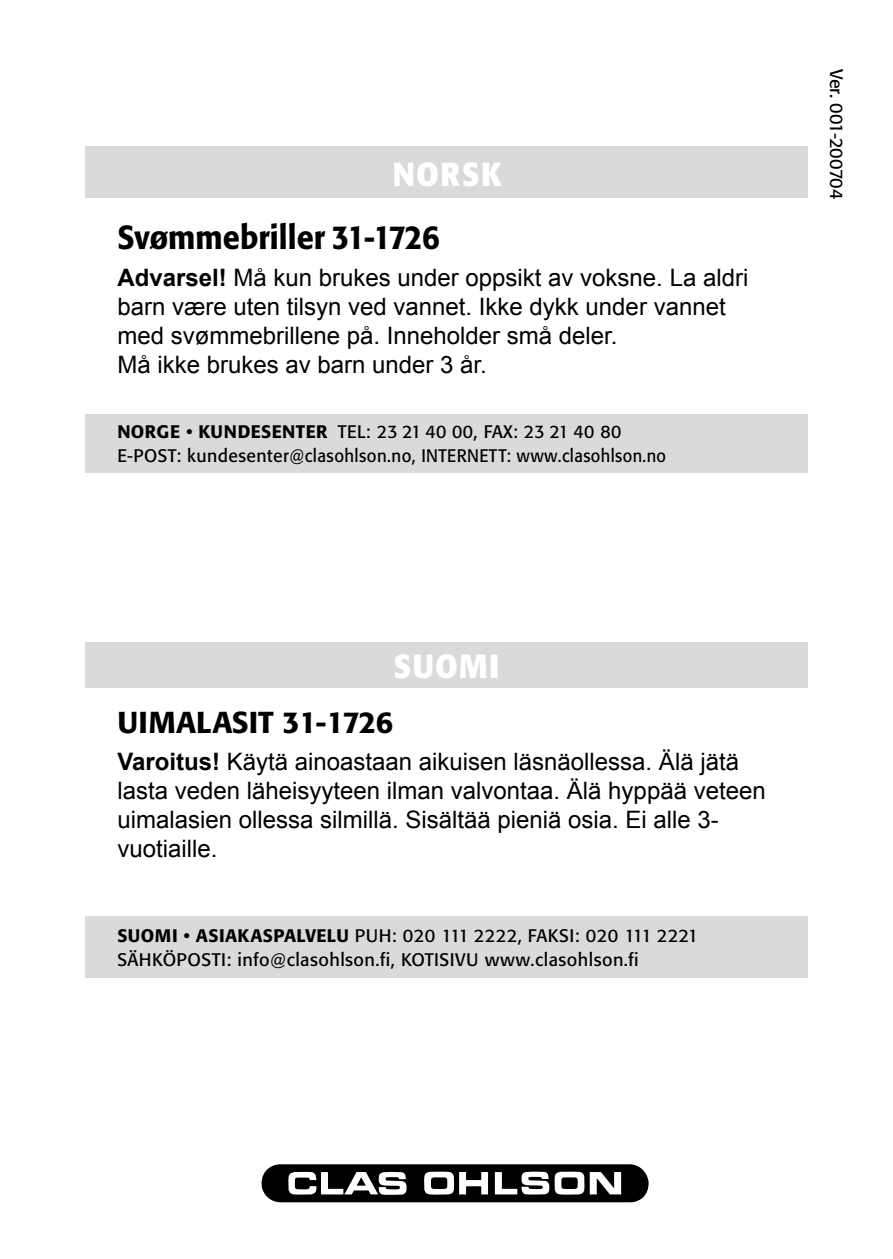
<style>
.page{position:relative;width:893px;height:1259px;background:#fff}
.page>*{position:absolute;margin:0;border:0;box-sizing:border-box;transform-origin:0 0}
.t1{font:500 33px "Formata BQ";color:#000;scale:.93 1}
.t2{font:700 33px "Formata BQ";letter-spacing:.05em;color:#fff;scale:.93 1}
.t3{font:500 30px "Formata";color:#000}
.t4{font:24px/28.8px "Arial";color:#000}
.t5{font:18px/24px "Formata BQ";letter-spacing:.025em;color:#000}
.t6{font:18px "Formata BQ";letter-spacing:.025em;color:#000;scale:.93 1}
.t7{font:18px "Formata BQ";color:#000}
.s1{font-weight:700}
.s2{font-weight:500}
</style>
<div class="page">
<svg style="left:261px;top:1164px;width:388px;height:38px"></svg>
<div style="left:85px;top:146px;width:723px;height:52px;background:#d9dadb"></div>
<div style="left:85px;top:642px;width:723px;height:46px;background:#d9dadb"></div>
<div style="left:85px;top:916px;width:723px;height:62px;background:#d9dadb"></div>
<div style="left:85px;top:415px;width:723px;height:58px;background:#d9dadb"></div>
<h1 class="t2" style="left:393px;top:153px;width:119px">NORSK</h1>
<h1 class="t1" style="left:117px;top:217px;width:348px">Svømmebriller 31-1726</h1>
<p class="t4" style="left:117px;top:264px;width:632px"><span class="s1">Advarsel!</span> Må kun brukes under oppsikt av voksne. La aldri barn være uten tilsyn ved vannet. Ikke dykk under vannet med svømmebrillene på. Inneholder små deler.<br>Må ikke brukes av barn under 3 år.</p>
<p class="t5" style="left:117px;top:420px;width:505px"><span class="s2">NORGE • KUNDESENTER</span> Tel: 23 21 40 00, Fax: 23 21 40 80<br>E-post: kundesenter@clasohlson.no, INTERNETT</p>
<p class="t6" style="left:506px;top:445px;width:173px">: www.clasohlson.no</p>
<p class="t7" style="left:847px;top:69px;width:132px;rotate:90deg">Ver. 001-200704</p>
<h1 class="t2" style="left:393px;top:645px;width:115px">SUOMI</h1>
<p class="t3" style="left:117px;top:704px;width:277px">UIMALASIT 31-1726</p>
<p class="t4" style="left:117px;top:747px;width:650px"><span class="s1">Varoitus!</span> Käytä ainoastaan aikuisen läsnäollessa. Älä jätä lasta veden läheisyyteen ilman valvontaa. Älä hyppää veteen uimalasien ollessa silmillä. Sisältää pieniä osia. Ei alle 3- vuotiaille.</p>
<p class="t5" style="left:117px;top:923px;width:583px"><span class="s2">SUOMI • ASIAKASPALVELU</span> Puh: 020 111 2222, Faksi: 020 111 2221<br>Sähköposti: info@clasohlson.fi, KOT</p>
<p class="t5" style="left:434px;top:947px;width:206px">ISIVU www.clasohlson.fi</p>
</div>
